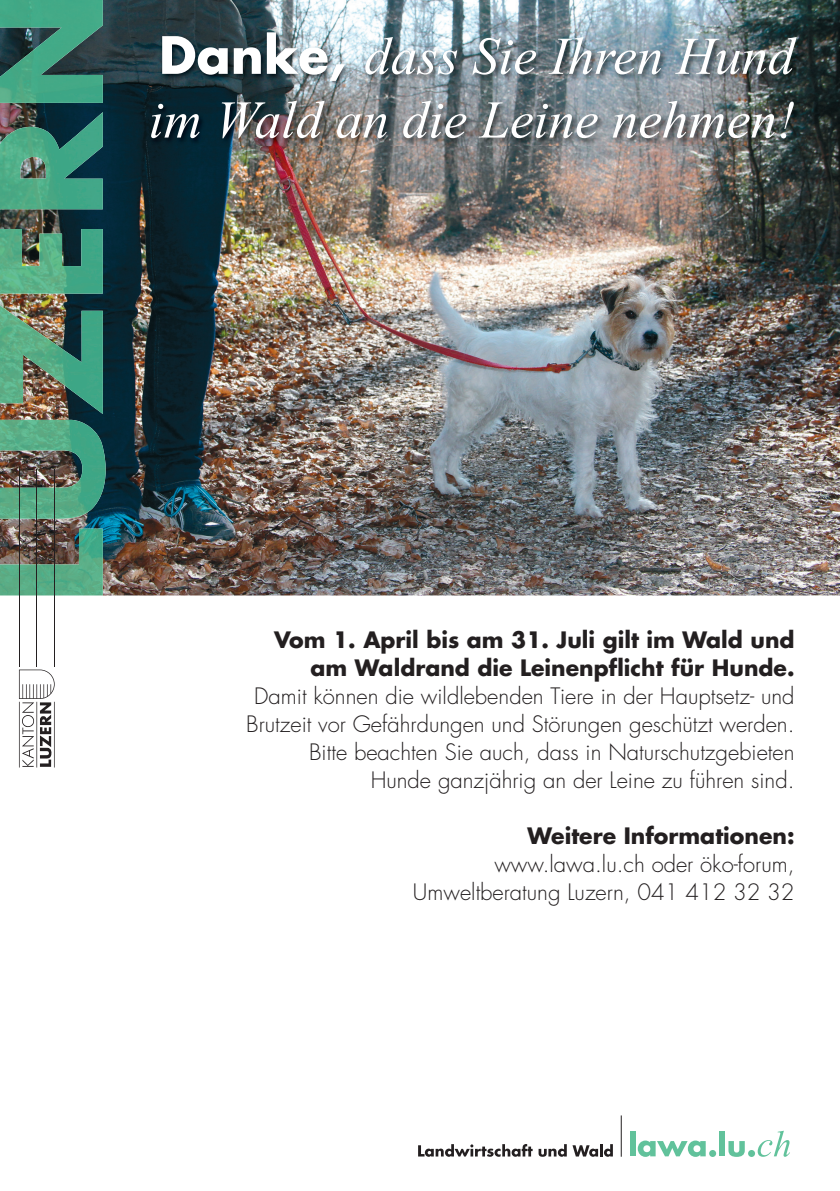
<style>
.page{position:relative;width:840px;height:1191px;background:#fff}
.page>*{position:absolute;margin:0;border:0;box-sizing:border-box;transform-origin:0 0}
.t1{font:italic 53px/63.6px "Times New Roman";color:#fff}
.t2{font:300 22px/28px "Futura";color:#231f20;text-align:right}
.t3{font:700 22px/28px "Futura";color:#231f20;text-align:right}
.s1{font-family:"Futura Luzern";font-weight:700;font-style:normal;font-size:50px}
</style>
<div class="page">
<img style="left:0;top:0;width:839px;height:595px">
<img style="left:0;top:305px;width:103px;height:109px">
<img style="left:0;top:0;width:103px;height:103px">
<img style="left:0;top:420px;width:108px;height:99px">
<img style="left:0;top:229px;width:103px;height:65px">
<img style="left:0;top:528px;width:103px;height:67px">
<img style="left:0;top:112px;width:103px;height:97px">
<hr style="left:36px;top:469px;width:1px;height:198px;background:#231f20">
<hr style="left:54px;top:469px;width:1px;height:198px;background:#231f20">
<svg style="left:19px;top:669px;width:36px;height:98px"></svg>
<hr style="left:19px;top:469px;width:1px;height:198px;background:#231f20">
<img style="left:149px;top:31px;width:655px;height:115px">
<div style="left:629px;top:1131px;width:6px;height:25px;background:#61c29b"></div>
<svg style="left:637px;top:1140px;width:68px;height:16px"></svg>
<svg style="left:708px;top:1150px;width:7px;height:7px"></svg>
<div style="left:719px;top:1131px;width:5px;height:25px;background:#61c29b"></div>
<svg style="left:728px;top:1141px;width:16px;height:15px"></svg>
<svg style="left:747px;top:1150px;width:7px;height:7px"></svg>
<svg style="left:757px;top:1130px;width:32px;height:26px"></svg>
<svg style="left:418px;top:1144px;width:114px;height:12px"></svg>
<svg style="left:538px;top:1144px;width:28px;height:12px"></svg>
<svg style="left:572px;top:1144px;width:40px;height:12px"></svg>
<hr style="left:620px;top:1116px;width:1px;height:40px;background:#231f20">
<h1 class="t1" style="left:149px;top:23px;width:647px"><span class="s1">Danke,</span> dass Sie Ihren Hund im Wald an die Leine nehmen!</h1>
<p class="t3" style="left:274px;top:624px;width:521px">Vom 1. April bis am 31. Juli gilt im Wald und am Waldrand die Leinenpflicht für Hunde.</p>
<p class="t2" style="left:246px;top:682px;width:549px">Damit können die wildlebenden Tiere in der Hauptsetz- und Brutzeit vor Gefährdungen und Störungen geschützt werden.<br>Bitte beachten Sie auch, dass in Naturschutzgebieten Hunde ganzjährig an der Leine zu führen sind.</p>
<p class="t3" style="left:527px;top:821px;width:268px">Weitere Informationen:</p>
<p class="t2" style="left:413px;top:850px;width:383px">www.lawa.lu.ch oder öko-forum,<br>Umweltberatung Luzern, 041 412 32 32</p>
</div>
